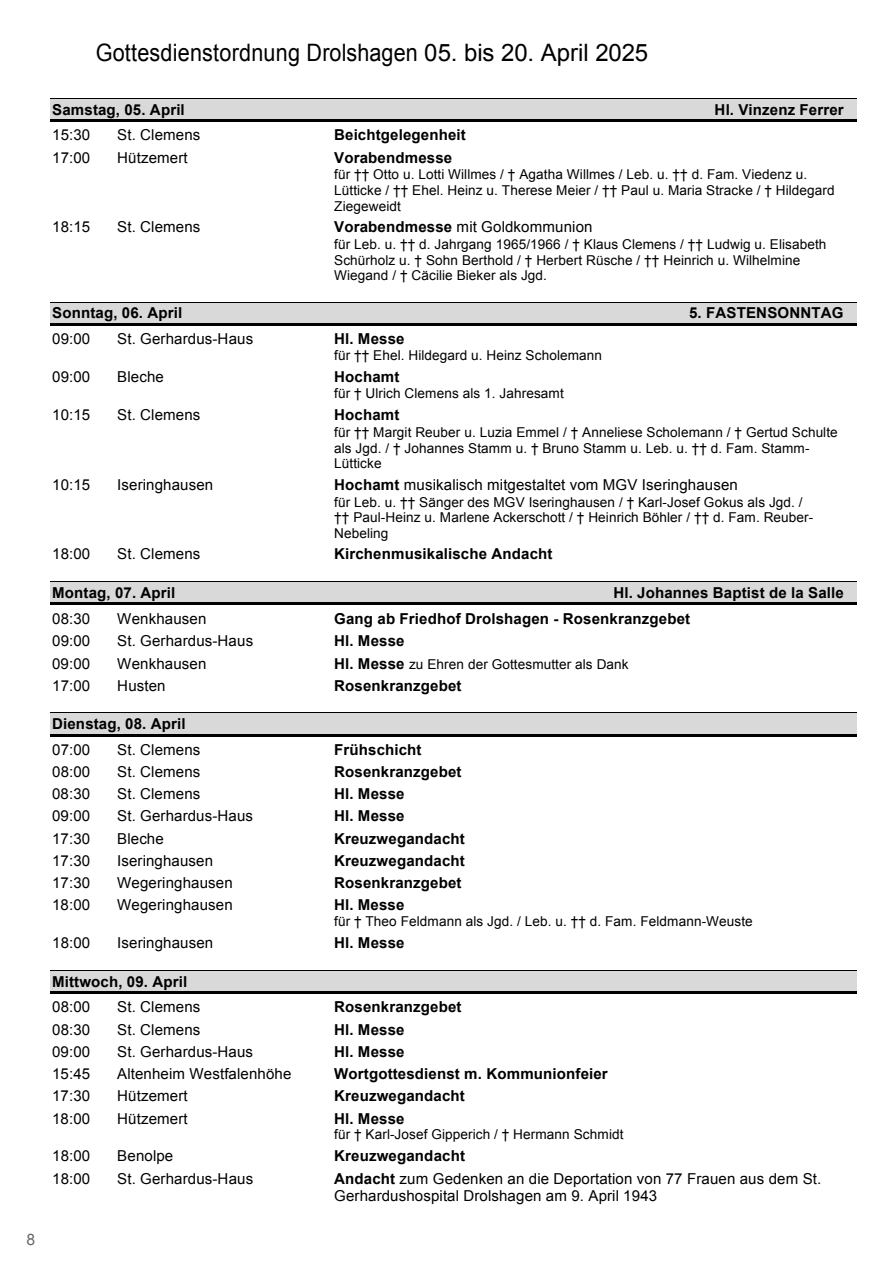
<style>
.page{position:relative;width:893px;height:1263px;background:#fff}
.page>*{position:absolute;margin:0;border:0;box-sizing:border-box;transform-origin:0 0}
.t1{font:24px "Arial";letter-spacing:.01em;color:#000;scale:.9 1}
.t2{font:15.75px "Arial";color:#68676c}
.t3{font:15px/17.2px "Arial";letter-spacing:.01em;color:#000}
.t4{font:700 15px "Arial";letter-spacing:.01em;color:#000}
.t5{font:13.65px/15.6px "Arial";letter-spacing:.01em;color:#000}
.s1{font-weight:700}
.s2{font-weight:700;font-size:15px}
</style>
<div class="page">
<div style="left:50px;top:99px;width:807px;height:20px;background:#d9d9d9"></div>
<hr style="left:50px;top:98px;width:807px;height:1px;background:#000">
<hr style="left:50px;top:119px;width:807px;height:3px;background:#000">
<div style="left:50px;top:303px;width:807px;height:20px;background:#d9d9d9"></div>
<hr style="left:50px;top:302px;width:807px;height:1px;background:#000">
<hr style="left:50px;top:323px;width:807px;height:2px;background:#000">
<div style="left:50px;top:582px;width:807px;height:21px;background:#d9d9d9"></div>
<hr style="left:50px;top:581px;width:807px;height:1px;background:#000">
<hr style="left:50px;top:603px;width:807px;height:2px;background:#000">
<div style="left:50px;top:713px;width:807px;height:21px;background:#d9d9d9"></div>
<hr style="left:50px;top:713px;width:807px;height:1px;background:#000">
<hr style="left:50px;top:734px;width:807px;height:2px;background:#000">
<div style="left:50px;top:971px;width:807px;height:20px;background:#d9d9d9"></div>
<hr style="left:50px;top:970px;width:807px;height:1px;background:#000">
<hr style="left:50px;top:991px;width:807px;height:2px;background:#000">
<p class="t2" style="left:27px;top:1229px;width:10px">8</p>
<h1 class="t1" style="left:96px;top:37px;width:615px">Gottesdienstordnung Drolshagen 05. bis 20. April 2025</h1>
<p class="t4" style="left:52px;top:99px;width:134px">Samstag, 05. April</p>
<p class="t4" style="left:715px;top:99px;width:131px">Hl. Vinzenz Ferrer</p>
<p class="t3" style="left:52px;top:127px;width:40px">15:30</p>
<p class="t3" style="left:117px;top:127px;width:85px">St. Clemens</p>
<p class="t4" style="left:334px;top:125px;width:133px">Beichtgelegenheit</p>
<p class="t3" style="left:52px;top:149px;width:40px">17:00</p>
<p class="t3" style="left:117px;top:149px;width:72px">Hützemert</p>
<p class="t4" style="left:334px;top:148px;width:120px">Vorabendmesse</p>
<p class="t5" style="left:334px;top:167px;width:502px">für †† Otto u. Lotti Willmes / † Agatha Willmes / Leb. u. †† d. Fam. Viedenz u.<br>Lütticke / †† Ehel. Heinz u. Therese Meier / †† Paul u. Maria Stracke / † Hildegard<br>Ziegeweidt</p>
<p class="t3" style="left:52px;top:218px;width:40px">18:15</p>
<p class="t3" style="left:117px;top:218px;width:85px">St. Clemens</p>
<p class="t3" style="left:334px;top:218px;width:260px"><span class="s1">Vorabendmesse</span> mit Goldkommunion</p>
<p class="t5" style="left:334px;top:236px;width:494px">für Leb. u. †† d. Jahrgang 1965/1966 / † Klaus Clemens / †† Ludwig u. Elisabeth<br>Schürholz u. † Sohn Berthold / † Herbert Rüsche / †† Heinrich u. Wilhelmine<br>Wiegand / † Cäcilie Bieker als Jgd.</p>
<p class="t4" style="left:52px;top:303px;width:132px">Sonntag, 06. April</p>
<p class="t4" style="left:689px;top:303px;width:156px">5. FASTENSONNTAG</p>
<p class="t3" style="left:52px;top:330px;width:40px">09:00</p>
<p class="t3" style="left:117px;top:330px;width:137px">St. Gerhardus-Haus</p>
<p class="t4" style="left:334px;top:329px;width:72px">Hl. Messe</p>
<p class="t5" style="left:334px;top:348px;width:269px">für †† Ehel. Hildegard u. Heinz Scholemann</p>
<p class="t3" style="left:52px;top:368px;width:40px">09:00</p>
<p class="t3" style="left:117px;top:368px;width:48px">Bleche</p>
<p class="t4" style="left:334px;top:367px;width:67px">Hochamt</p>
<p class="t5" style="left:334px;top:386px;width:231px">für † Ulrich Clemens als 1. Jahresamt</p>
<p class="t3" style="left:52px;top:406px;width:40px">10:15</p>
<p class="t3" style="left:117px;top:406px;width:85px">St. Clemens</p>
<p class="t4" style="left:334px;top:405px;width:67px">Hochamt</p>
<p class="t5" style="left:334px;top:424px;width:505px">für †† Margit Reuber u. Luzia Emmel / † Anneliese Scholemann / † Gertud Schulte als Jgd. / † Johannes Stamm u. † Bruno Stamm u. Leb. u. †† d. Fam. Stamm-<br>Lütticke</p>
<p class="t3" style="left:52px;top:476px;width:40px">10:15</p>
<p class="t3" style="left:117px;top:476px;width:97px">Iseringhausen</p>
<p class="t3" style="left:334px;top:476px;width:405px"><span class="s1">Hochamt</span> musikalisch mitgestaltet vom MGV Iseringhausen</p>
<p class="t5" style="left:334px;top:494px;width:481px">für Leb. u. †† Sänger des MGV Iseringhausen / † Karl-Josef Gokus als Jgd. / †† Paul-Heinz u. Marlene Ackerschott / † Heinrich Böhler / †† d. Fam. Reuber-<br>Nebeling</p>
<p class="t3" style="left:52px;top:546px;width:40px">18:00</p>
<p class="t3" style="left:117px;top:546px;width:85px">St. Clemens</p>
<p class="t4" style="left:334px;top:544px;width:220px">Kirchenmusikalische Andacht</p>
<p class="t4" style="left:52px;top:583px;width:125px">Montag, 07. April</p>
<p class="t4" style="left:613px;top:583px;width:232px">Hl. Johannes Baptist de la Salle</p>
<p class="t3" style="left:52px;top:610px;width:40px">08:30</p>
<p class="t3" style="left:117px;top:610px;width:91px">Wenkhausen</p>
<p class="t4" style="left:334px;top:608px;width:358px">Gang ab Friedhof Drolshagen - Rosenkranzgebet</p>
<p class="t3" style="left:52px;top:632px;width:40px">09:00</p>
<p class="t3" style="left:117px;top:632px;width:137px">St. Gerhardus-Haus</p>
<p class="t4" style="left:334px;top:631px;width:72px">Hl. Messe</p>
<p class="t3" style="left:52px;top:655px;width:40px">09:00</p>
<p class="t3" style="left:117px;top:655px;width:91px">Wenkhausen</p>
<p class="t5" style="left:334px;top:656px;width:296px"><span class="s2">Hl. Messe</span> zu Ehren der Gottesmutter als Dank</p>
<p class="t3" style="left:52px;top:677px;width:40px">17:00</p>
<p class="t3" style="left:117px;top:677px;width:50px">Husten</p>
<p class="t4" style="left:334px;top:675px;width:129px">Rosenkranzgebet</p>
<p class="t4" style="left:52px;top:714px;width:135px">Dienstag, 08. April</p>
<p class="t3" style="left:52px;top:741px;width:40px">07:00</p>
<p class="t3" style="left:117px;top:741px;width:85px">St. Clemens</p>
<p class="t4" style="left:334px;top:739px;width:89px">Frühschicht</p>
<p class="t3" style="left:52px;top:763px;width:40px">08:00</p>
<p class="t3" style="left:117px;top:763px;width:85px">St. Clemens</p>
<p class="t4" style="left:334px;top:762px;width:129px">Rosenkranzgebet</p>
<p class="t3" style="left:52px;top:785px;width:40px">08:30</p>
<p class="t3" style="left:117px;top:785px;width:85px">St. Clemens</p>
<p class="t4" style="left:334px;top:784px;width:72px">Hl. Messe</p>
<p class="t3" style="left:52px;top:807px;width:40px">09:00</p>
<p class="t3" style="left:117px;top:807px;width:137px">St. Gerhardus-Haus</p>
<p class="t4" style="left:334px;top:806px;width:72px">Hl. Messe</p>
<p class="t3" style="left:52px;top:830px;width:40px">17:30</p>
<p class="t3" style="left:117px;top:830px;width:48px">Bleche</p>
<p class="t4" style="left:334px;top:828px;width:132px">Kreuzwegandacht</p>
<p class="t3" style="left:52px;top:852px;width:40px">17:30</p>
<p class="t3" style="left:117px;top:852px;width:97px">Iseringhausen</p>
<p class="t4" style="left:334px;top:850px;width:132px">Kreuzwegandacht</p>
<p class="t3" style="left:52px;top:874px;width:40px">17:30</p>
<p class="t3" style="left:117px;top:874px;width:117px">Wegeringhausen</p>
<p class="t4" style="left:334px;top:873px;width:129px">Rosenkranzgebet</p>
<p class="t3" style="left:52px;top:896px;width:40px">18:00</p>
<p class="t3" style="left:117px;top:896px;width:117px">Wegeringhausen</p>
<p class="t4" style="left:334px;top:895px;width:72px">Hl. Messe</p>
<p class="t5" style="left:334px;top:913px;width:420px">für † Theo Feldmann als Jgd. / Leb. u. †† d. Fam. Feldmann-Weuste</p>
<p class="t3" style="left:52px;top:934px;width:40px">18:00</p>
<p class="t3" style="left:117px;top:934px;width:97px">Iseringhausen</p>
<p class="t4" style="left:334px;top:933px;width:72px">Hl. Messe</p>
<p class="t4" style="left:52px;top:971px;width:137px">Mittwoch, 09. April</p>
<p class="t3" style="left:52px;top:998px;width:40px">08:00</p>
<p class="t3" style="left:117px;top:998px;width:85px">St. Clemens</p>
<p class="t4" style="left:334px;top:997px;width:129px">Rosenkranzgebet</p>
<p class="t3" style="left:52px;top:1021px;width:40px">08:30</p>
<p class="t3" style="left:117px;top:1021px;width:85px">St. Clemens</p>
<p class="t4" style="left:334px;top:1019px;width:72px">Hl. Messe</p>
<p class="t3" style="left:52px;top:1043px;width:40px">09:00</p>
<p class="t3" style="left:117px;top:1043px;width:137px">St. Gerhardus-Haus</p>
<p class="t4" style="left:334px;top:1041px;width:72px">Hl. Messe</p>
<p class="t3" style="left:52px;top:1065px;width:40px">15:45</p>
<p class="t3" style="left:117px;top:1065px;width:176px">Altenheim Westfalenhöhe</p>
<p class="t4" style="left:334px;top:1064px;width:275px">Wortgottesdienst m. Kommunionfeier</p>
<p class="t3" style="left:52px;top:1087px;width:40px">17:30</p>
<p class="t3" style="left:117px;top:1087px;width:72px">Hützemert</p>
<p class="t4" style="left:334px;top:1086px;width:132px">Kreuzwegandacht</p>
<p class="t3" style="left:52px;top:1110px;width:40px">18:00</p>
<p class="t3" style="left:117px;top:1110px;width:72px">Hützemert</p>
<p class="t4" style="left:334px;top:1108px;width:72px">Hl. Messe</p>
<p class="t5" style="left:334px;top:1127px;width:291px">für † Karl-Josef Gipperich / † Hermann Schmidt</p>
<p class="t3" style="left:52px;top:1147px;width:40px">18:00</p>
<p class="t3" style="left:117px;top:1147px;width:57px">Benolpe</p>
<p class="t4" style="left:334px;top:1146px;width:132px">Kreuzwegandacht</p>
<p class="t3" style="left:52px;top:1170px;width:40px">18:00</p>
<p class="t3" style="left:117px;top:1170px;width:137px">St. Gerhardus-Haus</p>
<p class="t3" style="left:334px;top:1170px;width:489px"><span class="s1">Andacht</span> zum Gedenken an die Deportation von 77 Frauen aus dem St.<br>Gerhardushospital Drolshagen am 9. April 1943</p>
</div>
